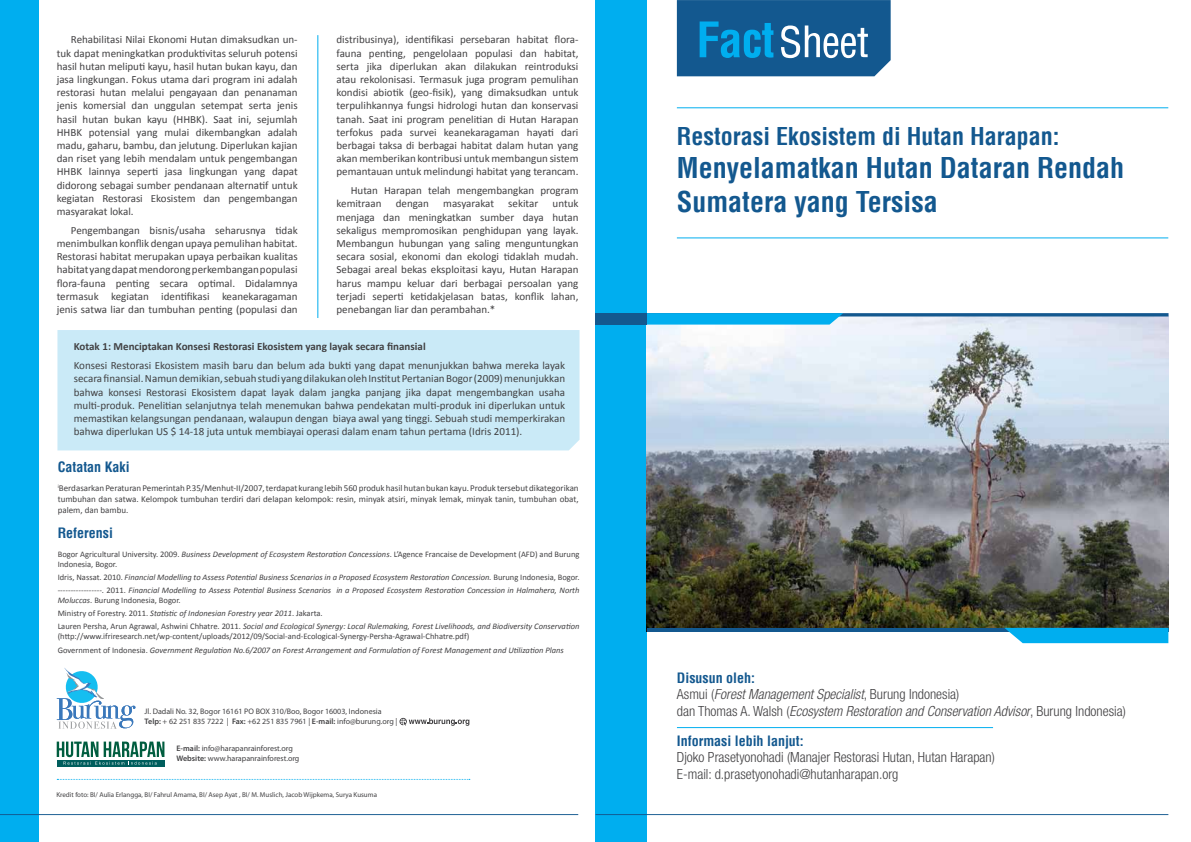
<style>
.page{position:relative;width:1191px;height:842px;background:#fff}
.page>*{position:absolute;margin:0;border:0;box-sizing:border-box;transform-origin:0 0}
.t1{font:700 condensed 28px/33.6px "Helvetica";color:#13588f}
.t2{font:700 condensed 24px "Helvetica";color:#13588f}
.t3{font:italic 300 condensed 14px/17.4px "Helvetica Neue LT Std";color:#414042}
.t4{font:300 condensed 14px/17.4px "Helvetica Neue LT Std";color:#414042}
.t5{font:700 condensed 14px "Helvetica";color:#13588f}
.t6{font:11px/13.2px "Calibri";color:#414042;text-align:justify}
.t7{font:700 11px "Calibri";color:#414042}
.t8{font:9px/10.8px "Calibri";color:#414042;text-align:justify}
.t9{font:italic 8.5px/13px "Calibri";color:#414042}
.t10{font:8.5px/10.2px "Calibri";color:#414042}
.t11{font:8px/9.6px "Myriad Pro";color:#414042}
.t12{font:7px "Myriad Pro";color:#414042}
.s1{font-style:italic}
.s2{font-style:normal}
.s3{font-weight:600}
</style>
<div class="page">
<div style="left:595px;top:0;width:51px;height:842px;background:#00aeef"></div>
<div style="left:0;top:0;width:38px;height:842px;background:#00aeef"></div>
<svg style="left:0;top:814px;width:578px;height:1px"></svg>
<svg style="left:595px;top:814px;width:573px;height:1px"></svg>
<img style="left:646px;top:316px;width:522px;height:312px">
<hr style="left:633px;top:313px;width:535px;height:3px;background:#13588f">
<svg style="left:646px;top:313px;width:197px;height:12px;background:#10b1ed"></svg>
<div style="left:595px;top:313px;width:51px;height:12px;background:#13588f"></div>
<hr style="left:646px;top:628px;width:522px;height:3px;background:#13588f">
<div style="left:1004px;top:628px;width:164px;height:15px;background:#00aeef"></div>
<svg style="left:677px;top:0;width:213px;height:76px;background:#216a9e"></svg>
<svg style="left:57px;top:779px;width:413px;height:1px"></svg>
<hr style="left:677px;top:107px;width:491px;height:1px;background:#00aeef">
<hr style="left:677px;top:237px;width:491px;height:1px;background:#00aeef">
<hr style="left:677px;top:727px;width:316px;height:1px;background:#00aeef">
<svg style="left:57px;top:668px;width:78px;height:61px"></svg>
<div style="left:57px;top:760px;width:107px;height:6px;background:#005e5d"></div>
<svg style="left:57px;top:741px;width:107px;height:24px"></svg>
<svg style="left:399px;top:718px;width:70px;height:8px"></svg>
<div style="left:57px;top:330px;width:522px;height:120px;background:#caeaf7"></div>
<hr style="left:317px;top:35px;width:1px;height:283px;background:#00aeef">
<p class="t6" style="left:57px;top:33px;width:242px;text-indent:14px">Rehabilitasi Nilai Ekonomi Hutan dimaksudkan un&shy;tuk dapat meningkatkan produktivitas seluruh potensi hasil hutan meliputi kayu, hasil hutan bukan kayu, dan jasa lingkungan. Fokus utama dari program ini adalah restorasi hutan melalui pengayaan dan penanaman jenis komersial dan unggulan setempat serta jenis hasil hutan bukan kayu (HHBK). Saat ini, sejumlah HHBK potensial yang mulai dikembangkan adalah madu, gaharu, bambu, dan jelutung. Diperlukan kajian dan riset yang lebih mendalam untuk pengembangan HHBK lainnya seperti jasa lingkungan yang dapat didorong sebagai sumber pendanaan alternatif untuk kegiatan Restorasi Ekosistem dan pengembangan masyarakat lokal.</p>
<p class="t6" style="left:57px;top:223px;width:242px;text-indent:14px">Pengembangan bisnis/usaha seharusnya tidak menimbulkan konflik dengan upaya pemulihan habitat.<br>Restorasi habitat merupakan upaya perbaikan kualitas habitat yang dapat mendorong perkembangan populasi flora-fauna penting secara optimal. Didalamnya termasuk kegiatan identifikasi keanekaragaman jenis satwa liar dan tumbuhan penting (populasi dan</p>
<p class="t6" style="left:336px;top:33px;width:243px">distribusinya), identifikasi persebaran habitat flora&shy;fauna penting, pengelolaan populasi dan habitat, serta jika diperlukan akan dilakukan reintroduksi atau rekolonisasi. Termasuk juga program pemulihan kondisi abiotik (geo-fisik), yang dimaksudkan untuk terpulihkannya fungsi hidrologi hutan dan konservasi tanah. Saat ini program penelitian di Hutan Harapan terfokus pada survei keanekaragaman hayati dari berbagai taksa di berbagai habitat dalam hutan yang akan memberikan kontribusi untuk membangun sistem pemantauan untuk melindungi habitat yang terancam.</p>
<p class="t6" style="left:336px;top:183px;width:243px;text-indent:14px">Hutan Harapan telah mengembangkan program kemitraan</p>
<p class="t6" style="left:336px;top:197px;width:243px;text-indent:216px">untuk menjaga dan meningkatkan sumber daya hutan sekaligus mempromosikan penghidupan yang layak.<br>Membangun hubungan yang saling menguntungkan secara sosial, ekonomi dan ekologi tidaklah mudah.<br>Sebagai areal bekas eksploitasi kayu, Hutan Harapan harus mampu keluar dari berbagai persoalan yang terjadi seperti ketidakjelasan batas, konflik lahan, penebangan liar dan perambahan.*</p>
<p class="t6" style="left:396px;top:197px;width:35px">dengan</p>
<p class="t6" style="left:443px;top:197px;width:52px">masyarakat</p>
<p class="t6" style="left:508px;top:197px;width:31px">sekitar</p>
<p class="t7" style="left:74px;top:340px;width:353px">Kotak 1: Menciptakan Konsesi Restorasi Ekosistem yang layak secara finansial</p>
<p class="t6" style="left:74px;top:358px;width:493px">Konsesi Restorasi Ekosistem masih baru dan belum ada bukti yang dapat menunjukkan bahwa mereka layak secara finansial. Namun demikian, sebuah studi yang dilakukan oleh Institut Pertanian Bogor (2009) menunjukkan bahwa konsesi Restorasi Ekosistem dapat layak dalam jangka panjang jika dapat mengembangkan usaha multi-produk. Penelitian selanjutnya telah menemukan bahwa pendekatan multi-produk ini diperlukan untuk memastikan kelangsungan pendanaan, walaupun dengan biaya awal yang tinggi. Sebuah studi memperkirakan bahwa diperlukan US $ 14-18 juta untuk membiayai operasi dalam enam tahun pertama (Idris 2011).</p>
<p class="t5" style="left:58px;top:458px;width:73px">Catatan Kaki</p>
<p class="t8" style="left:58px;top:482px;width:522px"><sup>i</sup>Berdasarkan Peraturan Pemerintah P.35/Menhut-II/2007, terdapat kurang lebih 560 produk hasil hutan bukan kayu. Produk tersebut dikategorikan tumbuhan dan satwa. Kelompok tumbuhan terdiri dari delapan kelompok: resin, minyak atsiri, minyak lemak, minyak tanin, tumbuhan obat, palem, dan bambu.</p>
<p class="t5" style="left:58px;top:524px;width:57px">Referensi</p>
<p class="t10" style="left:58px;top:548px;width:523px">Bogor Agricultural University. 2009. <span class="s1">Business Development of Ecosystem Restoration Concessions</span>. L’Agence Francaise de Development (AFD) and Burung<br>Indonesia, Bogor.</p>
<p class="t9" style="left:58px;top:570px;width:523px"><span class="s2">Idris, Nassat. 2010.</span> Financial Modelling to Assess Potential Business Scenarios in a Proposed Ecosystem Restoration Concession. <span class="s2">Burung Indonesia, Bogor. -----------------. 2011.</span> Financial Modelling to Assess Potential Business Scenarios in a Proposed Ecosystem Restoration Concession in Halmahera, North</p>
<p class="t9" style="left:58px;top:593px;width:523px">Moluccas<span class="s2">. Burung Indonesia, Bogor.<br>Ministry of Forestry. 2011.</span> Statistic of Indonesian Forestry year 2011<span class="s2">. Jakarta.<br>Lauren Persha, Arun Agrawal, Ashwini Chhatre. 2011.</span> Social and Ecological Synergy: Local Rulemaking, Forest Livelihoods, and Biodiversity Conservation</p>
<p class="t10" style="left:58px;top:630px;width:507px;line-height:13px">(http://www.ifriresearch.net/wp-content/uploads/2012/09/Social-and-Ecological-Synergy-Persha-Agrawal-Chhatre.pdf)<br>Government of Indonesia. <span class="s1">Government Regulation No.6/2007 on Forest Arrangement and Formulation of Forest Management and Utilization Plans</span></p>
<p class="t11" style="left:145px;top:707px;width:254px">Jl. Dadali No. 32, Bogor 16161 PO BOX 310/Boo, Bogor 16003, Indonesia<br><span class="s3">Telp:</span> + 62 251 835 7222 | <span class="s3">Fax:</span> +62 251 835 7961 | <span class="s3">E-mail:</span> info@burung.org |</p>
<p class="t11" style="left:176px;top:743px;width:124px"><span class="s3">E-mail:</span> info@harapanrainforest.org<br><span class="s3">Website:</span> www.harapanrainforest.org</p>
<p class="t12" style="left:56px;top:790px;width:322px">Kredit foto: BI/ Aulia Erlangga, BI/ Fahrul Amama, BI/ Asep Ayat , BI/ M. Muslich, Jacob Wijpkema, Surya Kusuma</p>
<h2 class="t2" style="left:677px;top:121px;width:384px">Restorasi Ekosistem di Hutan Harapan:</h2>
<h1 class="t1" style="left:677px;top:151px;width:449px">Menyelamatkan Hutan Dataran Rendah<br>Sumatera yang Tersisa</h1>
<p class="t5" style="left:677px;top:669px;width:80px">Disusun oleh:</p>
<p class="t3" style="left:677px;top:686px;width:450px"><span class="s2">Asmui (</span>Forest Management Specialist<span class="s2">, Burung Indonesia)<br>dan Thomas A. Walsh (</span>Ecosystem Restoration and Conservation Advisor<span class="s2">, Burung Indonesia)</span></p>
<p class="t5" style="left:677px;top:732px;width:128px">Informasi lebih lanjut:</p>
<p class="t4" style="left:677px;top:748px;width:319px">Djoko Prasetyonohadi (Manajer Restorasi Hutan, Hutan Harapan)<br>E-mail: d.prasetyonohadi@hutanharapan.org</p>
</div>
